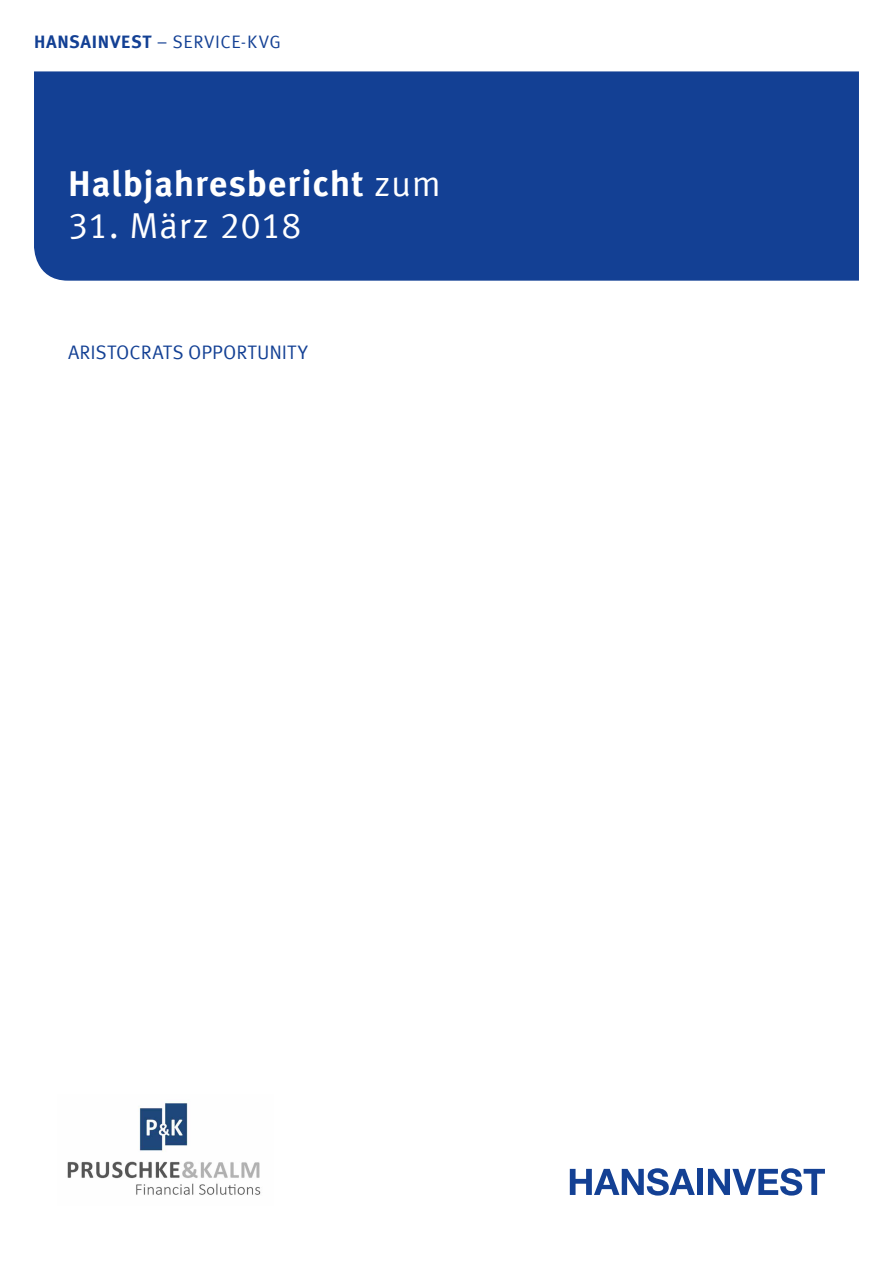
<style>
.page{position:relative;width:893px;height:1263px;background:#fff}
.page>*{position:absolute;margin:0;border:0;box-sizing:border-box;transform-origin:0 0}
.t1{font:700 36px "Meta Offc Pro";letter-spacing:.02em;color:#fff}
.t2{font:36px "Meta Offc Pro Norm";letter-spacing:.015em;color:#fff}
.t3{font:19.5px "Meta Offc Pro Norm";letter-spacing:.005em;color:#134094}
.t4{font:18px "Meta Offc Pro Norm";letter-spacing:.03em;color:#134094}
.s1{font-family:"Meta Offc Pro";font-weight:700}
.s2{font-family:"Meta Offc Pro Norm";font-weight:400}
</style>
<div class="page">
<div style="left:34px;top:71px;width:825px;height:210px;background:#134094"></div>
<svg style="left:570px;top:1168px;width:125px;height:27px"></svg>
<div style="left:697px;top:1169px;width:6px;height:26px;background:#134094"></div>
<svg style="left:708px;top:1168px;width:117px;height:27px"></svg>
<img style="left:67px;top:1102px;width:194px;height:93px">
<p class="t4" style="left:34px;top:28px;width:248px"><span class="s1">HANSAINVEST</span> – SERVICE-KVG</p>
<h1 class="t1" style="left:68px;top:155px;width:374px">Halbjahresbericht <span class="s2">zum</span></h1>
<h1 class="t2" style="left:68px;top:198px;width:235px">31. März 2018</h1>
<p class="t3" style="left:68px;top:338px;width:241px">ARISTOCRATS OPPORTUNITY</p>
</div>
